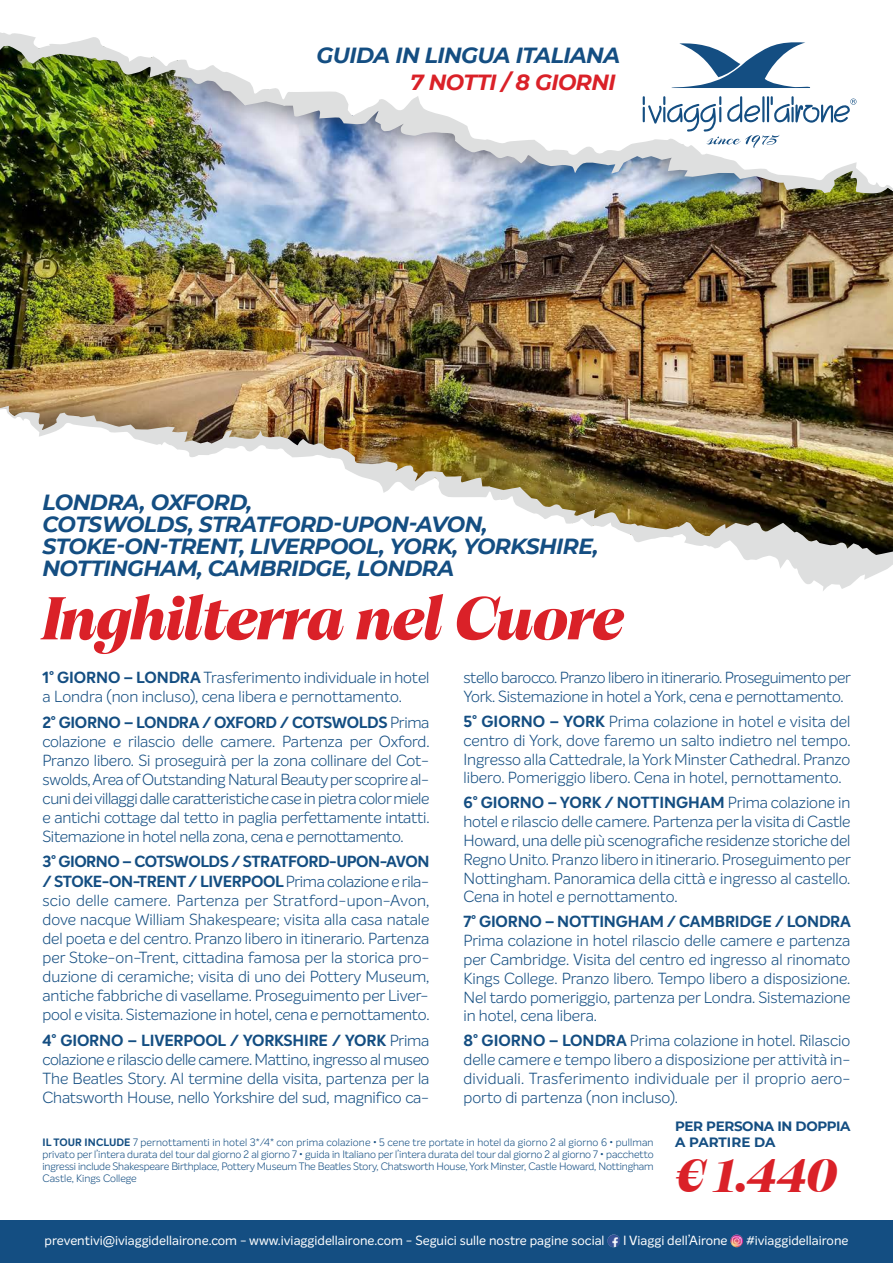
<style>
.page{position:relative;width:893px;height:1263px;background:#fff}
.page>*{position:absolute;margin:0;border:0;box-sizing:border-box;transform-origin:0 0}
.t1{font:61.95px "Cotford Display Bold Italic";letter-spacing:-.005em;color:#da2128}
.t2{font:48px "Cotford Display Bold Italic";color:#da2128}
.t3{font:italic 700 21.9px/21.8px "Montserrat";letter-spacing:-.025em;color:#144e82}
.t4{font:italic 700 21.9px "Montserrat";letter-spacing:-.025em;color:#da2128}
.t5{font:300 15.75px/19px "Intelo";letter-spacing:-.01em;color:#144e82;text-align:justify}
.t6{font:700 15.75px "Intelo";letter-spacing:-.01em;color:#144e82}
.t7{font:700 13.5px/16.2px "Montserrat";letter-spacing:-.025em;color:#144e82}
.t8{font:13.05px "Intelo";color:#fff}
.t9{font:300 10.5px/12px "Intelo";letter-spacing:-.015em;color:#144e82;text-align:justify}
.s1{font-weight:700}
</style>
<div class="page">
<img style="left:0;top:201px;width:893px;height:49px">
<img style="left:0;top:32px;width:893px;height:169px">
<svg style="left:670px;top:42px;width:142px;height:46px"></svg>
<svg style="left:643px;top:96px;width:213px;height:52px"></svg>
<img style="left:0;top:250px;width:893px;height:156px">
<img style="left:0;top:406px;width:893px;height:185px">
<div style="left:0;top:1220px;width:893px;height:43px;background:#144e82"></div>
<svg style="left:607px;top:1234px;width:13px;height:13px"></svg>
<svg style="left:730px;top:1234px;width:13px;height:13px"></svg>
<h3 class="t3" style="left:317px;top:44px;width:305px">GUIDA IN LINGUA ITALIANA</h3>
<h3 class="t4" style="left:410px;top:69px;width:207px">7 NOTTI / 8 GIORNI</h3>
<h3 class="t3" style="left:42px;top:492px;width:557px">LONDRA, OXFORD,<br>COTSWOLDS, STRATFORD-UPON-AVON,<br>STOKE-ON-TRENT, LIVERPOOL, YORK, YORKSHIRE,<br>NOTTINGHAM, CAMBRIDGE, LONDRA</h3>
<h1 class="t1" style="left:42px;top:593px;width:583px">Inghilterra nel Cuore</h1>
<p class="t5" style="left:43px;top:669px;width:388px"><span class="s1">1° GIORNO – LONDRA</span> Trasferimento individuale in hotel a Londra (non incluso), cena libera e pernottamento.</p>
<p class="t5" style="left:43px;top:713px;width:389px"><span class="s1">2° GIORNO – LONDRA / OXFORD / COTSWOLDS</span> Prima colazione e rilascio delle camere. Partenza per Oxford.<br>Pranzo libero. Si proseguirà per la zona collinare del Cot&shy;swolds, Area of Outstanding Natural Beauty per scoprire al&shy;cuni dei villaggi dalle caratteristiche case in pietra color miele e antichi cottage dal tetto in paglia perfettamente intatti.<br>Sitemazione in hotel nella zona, cena e pernottamento.</p>
<p class="t5" style="left:43px;top:853px;width:388px"><span class="s1">3° GIORNO – COTSWOLDS / STRATFORD-UPON-AVON / STOKE-ON-TRENT / LIVERPOOL</span> Prima colazione e rila&shy;scio delle camere. Partenza per Stratford-upon-Avon, dove nacque William Shakespeare; visita alla casa natale del poeta e del centro. Pranzo libero in itinerario. Partenza per Stoke-on-Trent, cittadina famosa per la storica pro&shy;duzione di ceramiche; visita di uno dei Pottery Museum, antiche fabbriche di vasellame. Proseguimento per Liver&shy;pool e visita. Sistemazione in hotel, cena e pernottamento.</p>
<p class="t5" style="left:43px;top:1031px;width:388px"><span class="s1">4° GIORNO – LIVERPOOL / YORKSHIRE / YORK</span> Prima colazione e rilascio delle camere. Mattino, ingresso al museo The Beatles Story. Al termine della visita, partenza per la Chatsworth House, nello Yorkshire del sud, magnifico ca-</p>
<p class="t5" style="left:463px;top:669px;width:389px">stello barocco. Pranzo libero in itinerario. Proseguimento per<br>York. Sistemazione in hotel a York, cena e pernottamento.</p>
<p class="t5" style="left:463px;top:713px;width:388px"><span class="s1">5° GIORNO – YORK</span> Prima colazione in hotel e visita del centro di York, dove faremo un salto indietro nel tempo.<br>Ingresso alla Cattedrale, la York Minster Cathedral. Pranzo libero. Pomeriggio libero. Cena in hotel, pernottamento.</p>
<p class="t5" style="left:463px;top:795px;width:389px"><span class="s1">6° GIORNO – YORK / NOTTINGHAM</span> Prima colazione in hotel e rilascio delle camere. Partenza per la visita di Castle Howard, una delle più scenografiche residenze storiche del Regno Unito. Pranzo libero in itinerario. Proseguimento per Nottingham. Panoramica della città e ingresso al castello.<br>Cena in hotel e pernottamento.</p>
<p class="t6" style="left:463px;top:915px;width:389px">7° GIORNO – NOTTINGHAM / CAMBRIDGE / LONDRA</p>
<p class="t5" style="left:463px;top:932px;width:388px">Prima colazione in hotel rilascio delle camere e partenza per Cambridge. Visita del centro ed ingresso al rinomato Kings College. Pranzo libero. Tempo libero a disposizione.<br>Nel tardo pomeriggio, partenza per Londra. Sistemazione in hotel, cena libera.</p>
<p class="t5" style="left:463px;top:1033px;width:388px"><span class="s1">8° GIORNO – LONDRA</span> Prima colazione in hotel. Rilascio delle camere e tempo libero a disposizione per attività in&shy;dividuali. Trasferimento individuale per il proprio aero&shy;porto di partenza (non incluso).</p>
<p class="t9" style="left:43px;top:1136px;width:613px"><span class="s1">IL TOUR INCLUDE</span> 7 pernottamenti in hotel 3*/4* con prima colazione • 5 cene tre portate in hotel da giorno 2 al giorno 6 • pullman privato per l’intera durata del tour dal giorno 2 al giorno 7 • guida in Italiano per l’intera durata del tour dal giorno 2 al giorno 7 • pacchetto ingressi include Shakespeare Birthplace, Pottery Museum The Beatles Story, Chatsworth House, York Minster, Castle Howard, Nottingham Castle, Kings College</p>
<p class="t7" style="left:675px;top:1118px;width:177px">PER PERSONA IN DOPPIA<br>A PARTIRE DA</p>
<h2 class="t2" style="left:675px;top:1155px;width:164px">€ 1.440</h2>
<p class="t8" style="left:45px;top:1234px;width:562px">preventivi@iviaggidellairone.com - www.iviaggidellairone.com - Seguici sulle nostre pagine social</p>
<p class="t8" style="left:623px;top:1234px;width:106px">I Viaggi dell’Airone</p>
<p class="t8" style="left:746px;top:1234px;width:104px">#iviaggidellairone</p>
</div>
